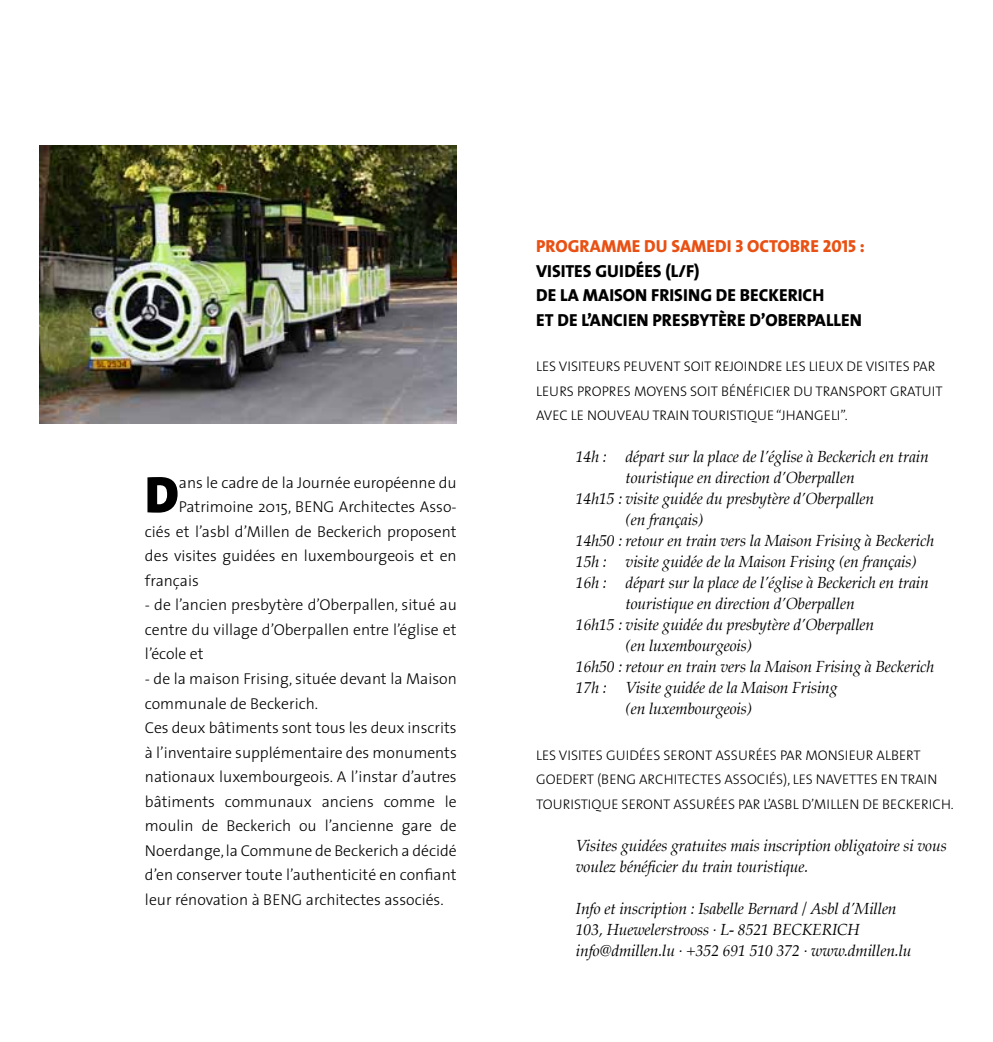
<style>
.page{position:relative;width:993px;height:1042px;background:#fff}
.page>*{position:absolute;margin:0;border:0;box-sizing:border-box;transform-origin:0 0}
.t1{font:900 51.98px "The Sans";color:#000}
.t2{font:17.5px/24.5px "The Sans Extra Bold Caps";color:#000}
.t3{font:17.5px "The Sans Extra Bold Caps";color:#e85113}
.t4{font:italic 15.75px/21px "Palatino";letter-spacing:-.01em;color:#000}
.t5{font:300 15.75px/24.5px "The Sans";color:#000;text-align:justify}
.t6{font:300 14px/24.5px "The Sans";color:#000}
</style>
<div class="page">
<img style="left:40px;top:145px;width:416px;height:278px">
<h1 class="t1" style="left:145px;top:451px;width:32px">D</h1>
<p class="t5" style="left:179px;top:470px;width:279px">ans le cadre de la Journée européenne du</p>
<p class="t5" style="left:179px;top:494px;width:279px">Patrimoine 2015, BENG Architectes Asso-</p>
<p class="t5" style="left:145px;top:519px;width:313px">ciés et l’asbl d’Millen de Beckerich proposent</p>
<p class="t5" style="left:145px;top:543px;width:313px">des visites guidées en luxembourgeois et en</p>
<p class="t5" style="left:145px;top:568px;width:55px">français</p>
<p class="t5" style="left:145px;top:592px;width:313px">- de l’ancien presbytère d’Oberpallen, situé au centre du village d’Oberpallen entre l’église et l’école et</p>
<p class="t5" style="left:145px;top:666px;width:313px;text-align:left">- de la maison Frising, située devant la Maison communale de Beckerich.<br>Ces deux bâtiments sont tous les deux inscrits à l’inventaire supplémentaire des monuments nationaux luxembourgeois. A l’instar d’autres bâtiments communaux anciens comme le moulin de Beckerich ou l’ancienne gare de Noerdange, la Commune de Beckerich a décidé d’en conserver toute l’authenticité en confiant leur rénovation à BENG architectes associés.</p>
<p class="t3" style="left:536px;top:231px;width:330px">PROGRAMME DU SAMEDI 3 OCTOBRE 2015 :</p>
<p class="t2" style="left:536px;top:258px;width:327px">VISITES GUIDÉES (L/F)<br>DE LA MAISON FRISING DE BECKERICH<br>ET DE L’ANCIEN PRESBYTÈRE D’OBERPALLEN</p>
<p class="t6" style="left:536px;top:354px;width:408px">Les visite urs pe uvent soit rejoin dre les lie ux de visites par le urs propres moyens soit bén éficie r du transport gratuit avec le nouveau train touristique “Jhangel</p>
<p class="t6" style="left:836px;top:403px;width:12px">i”.</p>
<p class="t4" style="left:575px;top:446px;width:354px">14h : départ sur la place de l’église à Beckerich en train</p>
<p class="t4" style="left:625px;top:467px;width:231px">touristique en direction d’Oberpallen</p>
<p class="t4" style="left:575px;top:488px;width:300px">14h15 : visite guidée du presbytère d’Oberpallen</p>
<p class="t4" style="left:625px;top:509px;width:79px">(en français)</p>
<p class="t4" style="left:575px;top:530px;width:360px">14h50 : retour en train vers la Maison Frising à Beckerich</p>
<p class="t4" style="left:575px;top:551px;width:342px">15h : visite guidée de la Maison Frising (en français)</p>
<p class="t4" style="left:575px;top:572px;width:354px">16h : départ sur la place de l’église à Beckerich en train</p>
<p class="t4" style="left:625px;top:593px;width:231px">touristique en direction d’Oberpallen</p>
<p class="t4" style="left:575px;top:614px;width:300px">16h15 : visite guidée du presbytère d’Oberpallen</p>
<p class="t4" style="left:625px;top:635px;width:128px">(en luxembourgeois)</p>
<p class="t4" style="left:575px;top:656px;width:360px">16h50 : retour en train vers la Maison Frising à Beckerich</p>
<p class="t4" style="left:575px;top:677px;width:263px">17h : Visite guidée de la Maison Frising</p>
<p class="t4" style="left:625px;top:698px;width:128px">(en luxembourgeois)</p>
<p class="t6" style="left:536px;top:742px;width:281px">Les visites guidées se ront assurées par mon</p>
<p class="t6" style="left:536px;top:742px;width:400px;text-indent:301px">sieur Albert<br>Goe de rt (BENG Arc hitectes Assoc iés), les navettes en train touristique se ront assurées par l’asbl d’Millen</p>
<p class="t6" style="left:862px;top:791px;width:93px">de Beckerich.</p>
<p class="t4" style="left:575px;top:835px;width:372px">Visites guidées gratuites mais inscription obligatoire si vous voulez bénéficier du train touristique.</p>
<p class="t4" style="left:575px;top:898px;width:337px">Info et inscription : Isabelle Bernard / Asbl d’Millen<br>103, Huewelerstrooss · L- 8521 BECKERICH info@dmillen.lu · +352 691 510 372 · www.dmillen.lu</p>
</div>
